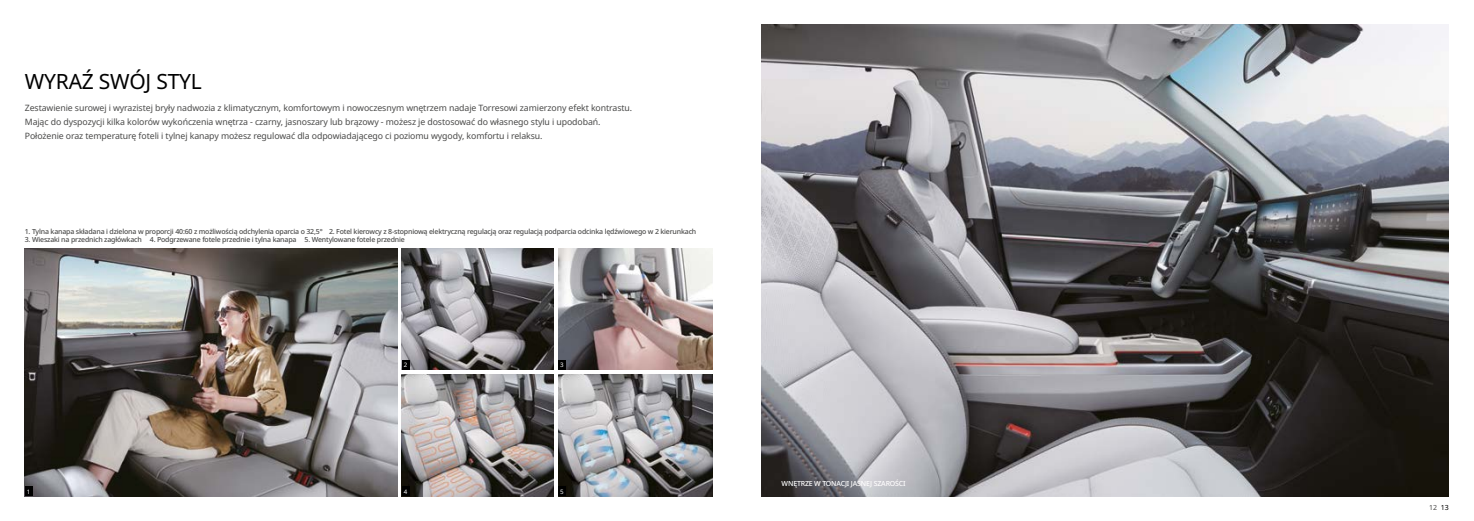
<style>
.page{position:relative;width:1474px;height:521px;background:#fff}
.page>*{position:absolute;margin:0;border:0;box-sizing:border-box;transform-origin:0 0}
.t1{font:21px "Noto Sans";letter-spacing:-.01em;color:#000}
.t2{font:8.75px/14px "Noto Sans";letter-spacing:-.01em;color:#4a4a49}
.t3{font:500 7px "Noto Sans";letter-spacing:-.025em;color:#4a4a49}
.t4{font:500 7px "Noto Sans";letter-spacing:-.025em;color:#fff}
.t5{font:7px "Noto Sans";color:#4a4a49}
.t6{font:6.12px "Noto Sans";color:#fff}
.s1{color:#000}
</style>
<div class="page">
<img style="left:25px;top:248px;width:372px;height:248px">
<img style="left:402px;top:375px;width:151px;height:121px">
<img style="left:558px;top:375px;width:154px;height:121px">
<div style="left:25px;top:486px;width:7px;height:10px;background:#000"></div>
<div style="left:402px;top:486px;width:7px;height:10px;background:#000"></div>
<div style="left:558px;top:486px;width:8px;height:10px;background:#000"></div>
<img style="left:402px;top:248px;width:151px;height:122px">
<img style="left:558px;top:248px;width:154px;height:122px">
<div style="left:402px;top:360px;width:7px;height:10px;background:#000"></div>
<div style="left:558px;top:360px;width:8px;height:10px;background:#000"></div>
<img style="left:761px;top:25px;width:687px;height:471px">
<h1 class="t1" style="left:25px;top:67px;width:178px">WYRAŹ SWÓJ STYL</h1>
<p class="t2" style="left:25px;top:101px;width:609px">Zestawienie surowej i wyrazistej bryły nadwozia z klimatycznym, komfortowym i nowoczesnym wnętrzem nadaje Torresowi zamierzony efekt kontrastu.<br>Mając do dyspozycji kilka kolorów wykończenia wnętrza - czarny, jasnoszary lub brązowy - możesz je dostosować do własnego stylu i upodobań.<br>Położenie oraz temperaturę foteli i tylnej kanapy możesz regulować dla odpowiadającego ci poziomu wygody, komfortu i relaksu.</p>
<p class="t3" style="left:25px;top:226px;width:673px">1. Tylna kanapa składana i dzielona w proporcji 40:60 z możliwością odchylenia oparcia o 32,5° 2. Fotel kierowcy z 8-stopniową elektryczną regulacją oraz regulacją podparcia odcinka lędźwiowego w 2 kierunkach</p>
<p class="t3" style="left:25px;top:234px;width:381px">3. Wieszaki na przednich zagłówkach 4. Podgrzewane fotele przednie i tylna kanapa 5. Wentylowane fotele przednie</p>
<p class="t6" style="left:404px;top:360px;width:5px">2</p>
<p class="t6" style="left:560px;top:360px;width:5px">3</p>
<p class="t6" style="left:27px;top:487px;width:5px">1</p>
<p class="t6" style="left:404px;top:487px;width:5px">4</p>
<p class="t6" style="left:560px;top:487px;width:5px">5</p>
<p class="t4" style="left:781px;top:479px;width:125px">WNĘTRZE W TONACJI JASNEJ SZAROŚCI</p>
<p class="t5" style="left:1428px;top:502px;width:21px">12 <span class="s1">13</span></p>
</div>
